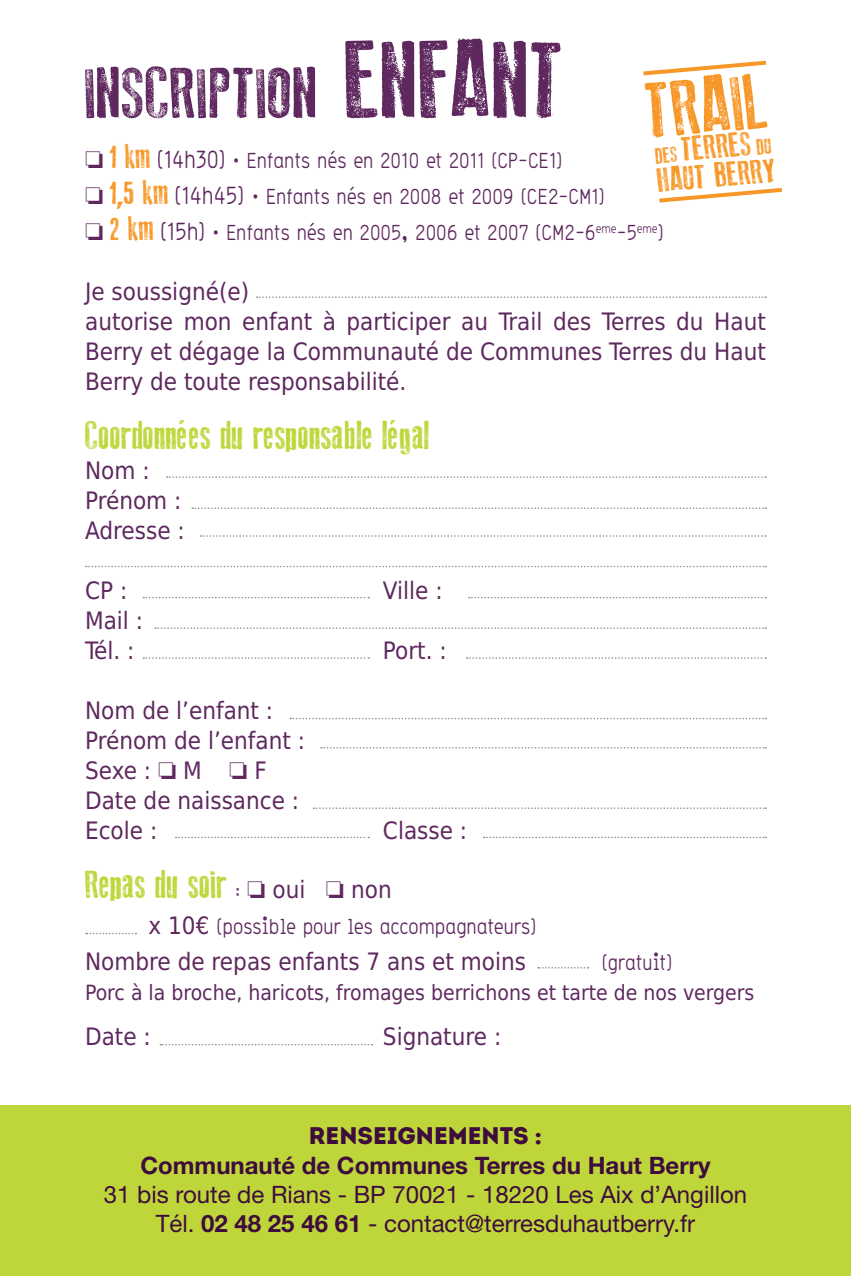
<style>
.page{position:relative;width:851px;height:1276px;background:#fff}
.page>*{position:absolute;margin:0;border:0;box-sizing:border-box;transform-origin:0 0}
.t1{font:78.6px "Old Press";color:#f79727}
.t2{font:72px "Old Press";color:#5e285e}
.t3{font:39px "Old Press";color:#bed639}
.t4{font:33.9px/28.8px "Old Press";color:#f79727}
.t5{font:24px/30px "DejaVu Sans Condensed";color:#5e285e}
.t6{font:24px/28.8px "Helvetica Neue";color:#3e0c3d;text-align:center}
.t7{font:700 24px "Helvetica Neue";color:#3e0c3d}
.t8{font:24px "Intro Black Caps";color:#3e0c3d}
.t9{font:21px "Storno";color:#5e285e;scale:.9 1}
.t10{font:21px "DejaVu Sans Condensed";color:#5e285e}
.s1{font-size:108px}
.s2{font-size:21.6px}
.s3{font-family:"Old Press";font-size:33px;color:#f79727}
.s4{font-size:24px}
.s5{font-size:24px;color:#5e285e}
.s6{color:#5e285e}
.s7{font-family:"DejaVu Sans Condensed";font-size:24px;color:#5e285e}
.s8{font-family:"DejaVu Sans Condensed";font-size:24px}
.s9{font-weight:700}
</style>
<div class="page">
<div style="left:0;top:1106px;width:850px;height:170px;background:#bed639"></div>
<svg style="left:167px;top:476px;width:599px;height:2px"></svg>
<svg style="left:143px;top:597px;width:226px;height:1px"></svg>
<svg style="left:176px;top:836px;width:193px;height:2px"></svg>
<svg style="left:86px;top:932px;width:50px;height:2px"></svg>
<svg style="left:538px;top:967px;width:50px;height:1px"></svg>
<svg style="left:160px;top:1044px;width:212px;height:1px"></svg>
<svg style="left:143px;top:657px;width:226px;height:2px"></svg>
<svg style="left:155px;top:627px;width:611px;height:2px"></svg>
<svg style="left:192px;top:507px;width:574px;height:2px"></svg>
<svg style="left:201px;top:535px;width:565px;height:2px"></svg>
<svg style="left:468px;top:597px;width:298px;height:1px"></svg>
<svg style="left:483px;top:836px;width:283px;height:2px"></svg>
<svg style="left:466px;top:657px;width:300px;height:2px"></svg>
<svg style="left:290px;top:718px;width:476px;height:1px"></svg>
<svg style="left:321px;top:747px;width:445px;height:1px"></svg>
<svg style="left:313px;top:807px;width:453px;height:2px"></svg>
<svg style="left:86px;top:566px;width:680px;height:1px"></svg>
<svg style="left:256px;top:296px;width:510px;height:2px"></svg>
<svg style="left:643px;top:61px;width:123px;height:14px"></svg>
<svg style="left:659px;top:188px;width:123px;height:14px"></svg>
<h2 class="t2" style="left:85px;top:53px;width:482px">INSCRIPTION <span class="s1">ENFANT</span></h2>
<h1 class="t1" style="left:642px;top:67px;width:124px;rotate:-5deg">TRAIL</h1>
<h3 class="t4" style="left:653px;top:137px;width:120px;rotate:-5deg"><span class="s2">DES</span> TERRES <span class="s2">DU<br></span>HAUT BERRY</h3>
<p class="t9" style="left:85px;top:146px;width:532px">□ <span class="s3">1 km</span> <span class="s4">(14h30)</span> • Enfants nés en 2010 et 2011 (CP-CE1)</p>
<p class="t9" style="left:85px;top:182px;width:579px">□ <span class="s3">1,5 km</span> <span class="s4">(14h45)</span> • Enfants nés en 2008 et 2009 (CE2-CM1)</p>
<p class="t9" style="left:85px;top:218px;width:644px">□ <span class="s3">2 km</span> <span class="s4">(15h)</span> • Enfants nés en 2005, 2006 et 2007 (CM2-6<sup>eme</sup>-5<sup>eme</sup>)</p>
<p class="t5" style="left:85px;top:276px;width:682px">Je soussigné(e)<br>autorise mon enfant à participer au Trail des Terres du Haut Berry et dégage la Communauté de Communes Terres du Haut Berry de toute responsabilité.</p>
<h3 class="t3" style="left:85px;top:413px;width:346px">Coordonnées du responsable légal</h3>
<p class="t5" style="left:85px;top:454px;width:101px">Nom :<br>Prénom :<br>Adresse :</p>
<p class="t5" style="left:85px;top:574px;width:44px">CP :</p>
<p class="t5" style="left:383px;top:574px;width:61px">Ville :</p>
<p class="t5" style="left:85px;top:604px;width:59px">Mail :<br>Tél. :</p>
<p class="t5" style="left:383px;top:634px;width:65px">Port. :</p>
<p class="t5" style="left:85px;top:694px;width:221px">Nom de l’enfant :<br>Prénom de l’enfant :<br>Sexe : □ M □ F<br>Date de naissance :<br>Ecole :</p>
<p class="t5" style="left:383px;top:814px;width:86px">Classe :</p>
<h3 class="t3" style="left:85px;top:862px;width:308px">Repas du soir <span class="s5">:</span> <span class="s6">□</span> <span class="s7">oui</span> <span class="s6">□</span> <span class="s7">non</span></h3>
<p class="t9" style="left:148px;top:912px;width:432px"><span class="s8">x 10€</span> (possible pour les accompagnateurs)</p>
<p class="t5" style="left:85px;top:945px;width:442px">Nombre de repas enfants 7 ans et moins</p>
<p class="t9" style="left:601px;top:948px;width:81px">(gratuit)</p>
<p class="t10" style="left:85px;top:975px;width:670px">Porc à la broche, haricots, fromages berrichons et tarte de nos vergers</p>
<p class="t5" style="left:85px;top:1020px;width:67px">Date :</p>
<p class="t5" style="left:383px;top:1020px;width:120px">Signature :</p>
<p class="t8" style="left:309px;top:1119px;width:235px">RENSEIGNEMENTS :</p>
<p class="t7" style="left:140px;top:1150px;width:571px">Communauté de Communes Terres du Haut Berry</p>
<p class="t6" style="left:104px;top:1179px;width:644px">31 bis route de Rians - BP 70021 - 18220 Les Aix d’Angillon<br>Tél. <span class="s9">02 48 25 46 61</span> - contact@terresduhautberry.fr</p>
</div>
